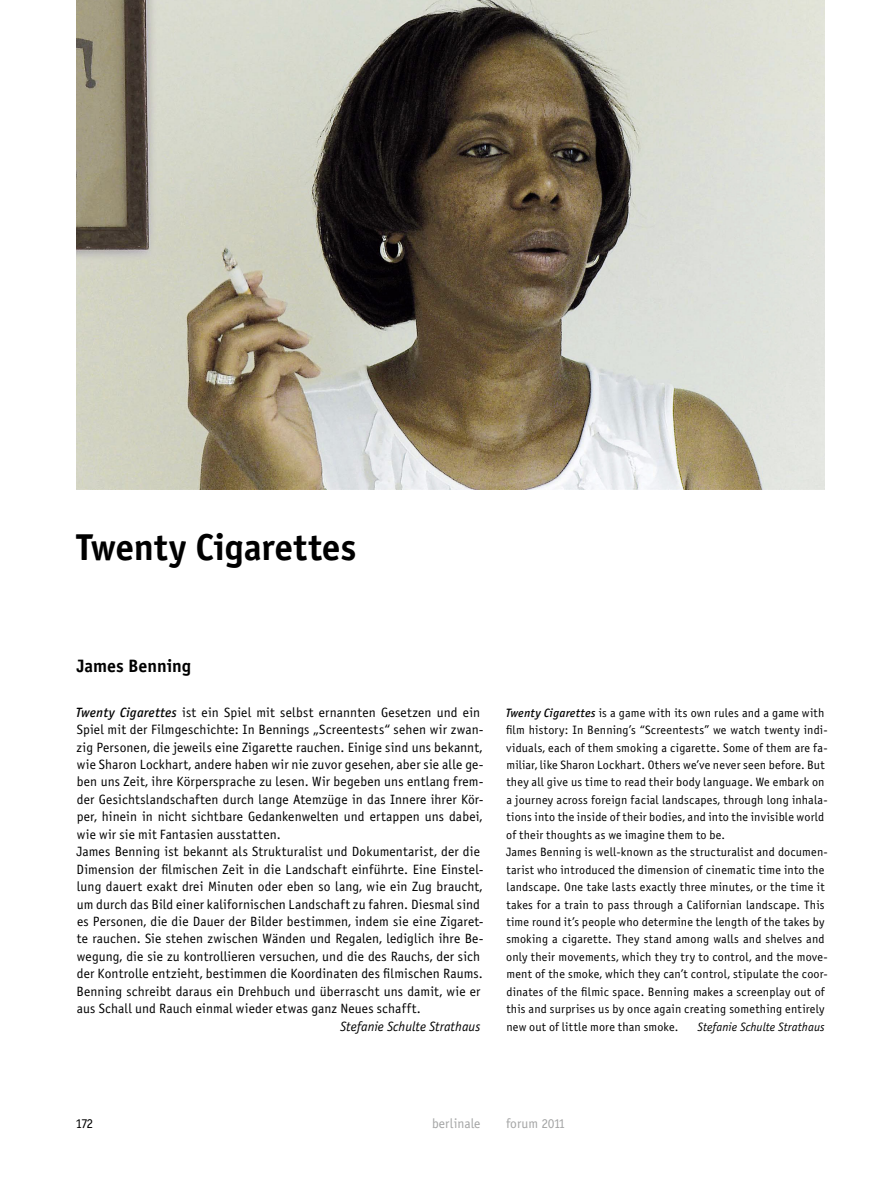
<style>
.page{position:relative;width:893px;height:1191px;background:#fff}
.page>*{position:absolute;margin:0;border:0;box-sizing:border-box;transform-origin:0 0}
.t1{font:37.5px "Officina Sans Bold ITC";letter-spacing:-.005em;color:#000}
.t2{font:18px "Officina Sans Bold ITC";letter-spacing:-.005em;color:#000}
.t3{font:13.5px/17.4px "Officina Sans Book ITC";letter-spacing:.01em;color:#000}
.t4{font:italic 13.5px "Officina Sans Book ITC";color:#000}
.t5{font:13.5px "Officina Sans Book ITC";color:#a4a5a5}
.t6{font:12.15px/17.4px "Officina Sans Book ITC";letter-spacing:.015em;color:#000}
.t7{font:italic 12.15px "Officina Sans Book ITC";letter-spacing:.005em;color:#000}
.s1{font-family:"Officina Sans Medium ITC";font-style:italic}
</style>
<div class="page">
<img style="left:77px;top:0;width:748px;height:490px">
<h1 class="t1" style="left:77px;top:524px;width:281px">Twenty Cigarettes</h1>
<h2 class="t2" style="left:76px;top:654px;width:116px">James Benning</h2>
<p class="t3" style="left:76px;top:703px;width:409px"><span class="s1">Twenty Cigarettes</span> ist ein Spiel mit selbst ernannten Gesetzen und ein Spiel mit der Filmgeschichte: In Bennings „Screentests“ sehen wir zwan&shy;zig Personen, die jeweils eine Zigarette rauchen. Einige sind uns bekannt, wie Sharon Lockhart, andere haben wir nie zuvor gesehen, aber sie alle ge&shy;ben uns Zeit, ihre Körpersprache zu lesen. Wir begeben uns entlang frem&shy;der Gesichtslandschaften durch lange Atemzüge in das Innere ihrer Kör&shy;per, hinein in nicht sichtbare Gedankenwelten und ertappen uns dabei, wie wir sie mit Fantasien ausstatten.<br>James Benning ist bekannt als Strukturalist und Dokumentarist, der die Dimension der filmischen Zeit in die Landschaft einführte. Eine Einstel&shy;lung dauert exakt drei Minuten oder eben so lang, wie ein Zug braucht, um durch das Bild einer kalifornischen Landschaft zu fahren. Diesmal sind es Personen, die die Dauer der Bilder bestimmen, indem sie eine Zigaret&shy;te rauchen. Sie stehen zwischen Wänden und Regalen, lediglich ihre Be&shy;wegung, die sie zu kontrollieren versuchen, und die des Rauchs, der sich der Kontrolle entzieht, bestimmen die Koordinaten des filmischen Raums.<br>Benning schreibt daraus ein Drehbuch und überrascht uns damit, wie er aus Schall und Rauch einmal wieder etwas ganz Neues schafft.</p>
<p class="t4" style="left:340px;top:1018px;width:142px">Stefanie Schulte Strathaus</p>
<p class="t6" style="left:506px;top:704px;width:324px"><span class="s1">Twenty Cigarettes</span> is a game with its own rules and a game with film history: In Benning’s “Screentests” we watch twenty indi&shy;viduals, each of them smoking a cigarette. Some of them are fa&shy;miliar, like Sharon Lockhart. Others we’ve never seen before. But they all give us time to read their body language. We embark on a journey across foreign facial landscapes, through long inhala&shy;tions into the inside of their bodies, and into the invisible world of their thoughts as we imagine them to be.<br>James Benning is well-known as the structuralist and documen&shy;tarist who introduced the dimension of cinematic time into the landscape. One take lasts exactly three minutes, or the time it takes for a train to pass through a Californian landscape. This time round it’s people who determine the length of the takes by smoking a cigarette. They stand among walls and shelves and only their movements, which they try to control, and the move&shy;ment of the smoke, which they can’t control, stipulate the coor&shy;dinates of the filmic space. Benning makes a screenplay out of this and surprises us by once again creating something entirely new out of little more than smoke.</p>
<p class="t7" style="left:697px;top:1019px;width:129px">Stefanie Schulte Strathaus</p>
<p class="t3" style="left:76px;top:1114px;width:19px">172</p>
<p class="t5" style="left:432px;top:1115px;width:50px">berlinale</p>
<p class="t5" style="left:506px;top:1115px;width:61px">forum 2011</p>
</div>
